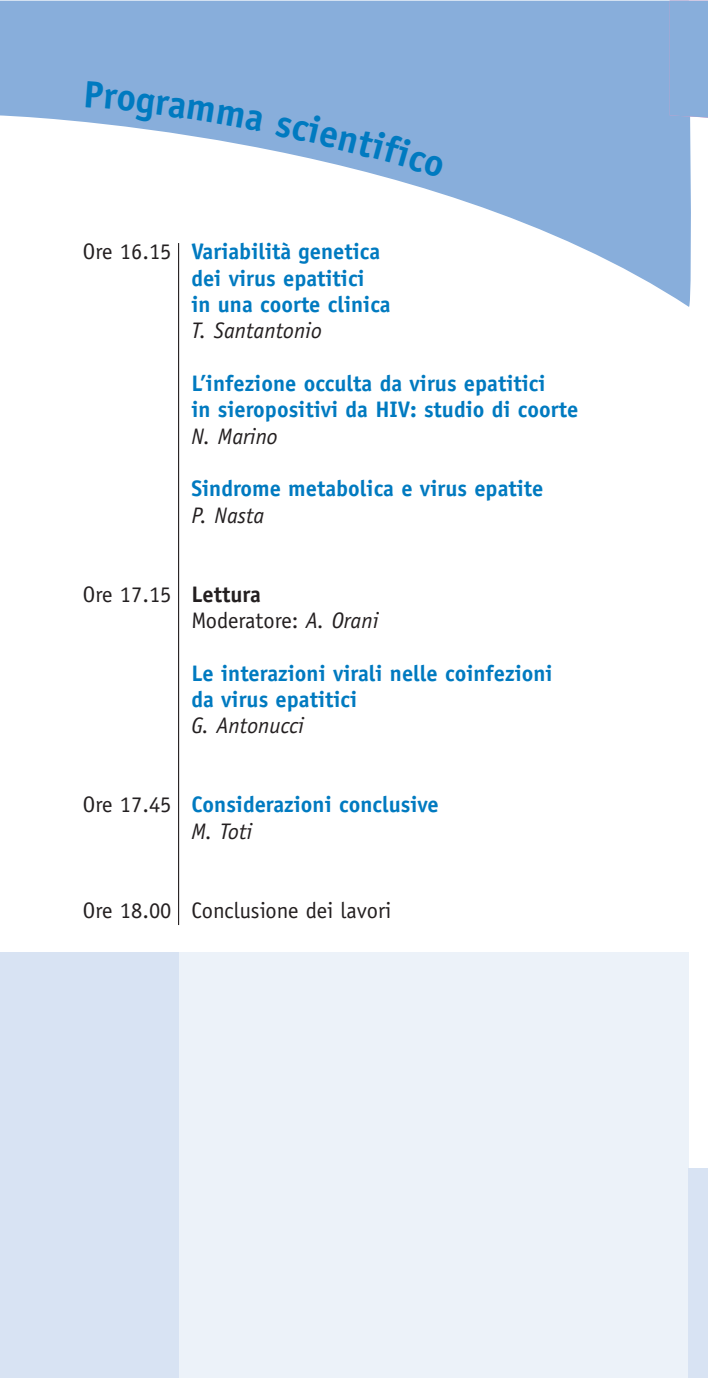
<style>
.page{position:relative;width:708px;height:1378px;background:#fff}
.page>*{position:absolute;margin:0;border:0;box-sizing:border-box;transform-origin:0 0}
.t1{font:700 22.5px/26.3px "Officina Sans";color:#007ac0}
.t2{font:22.5px/26.3px "Officina Sans";color:#231f20}
.t3{font:italic 22.5px "Officina Sans";color:#231f20}
.s1{font-weight:400;color:#231f20}
.s2{font-weight:700}
.s3{font-style:italic}
.s4{font-weight:400;font-style:italic;color:#231f20}
</style>
<div class="page">
<div style="left:179px;top:952px;width:510px;height:426px;background:#ecf2f9"></div>
<div style="left:0;top:952px;width:179px;height:426px;background:#d8e3f3"></div>
<svg style="left:0;top:1px;width:670px;height:309px;fill:#88aedb"></svg>
<hr style="left:178px;top:243px;width:1px;height:682px;background:#231f20">
<svg style="left:670px;top:1px;width:38px;height:306px"></svg>
<div style="left:689px;top:1168px;width:19px;height:210px;background:#d8e3f3"></div>
<div style="left:86px;top:81px;width:178px;height:51px;background:#88aedb"></div>
<svg style="left:275px;top:115px;width:170px;height:63px;background:#9abae0"></svg>
<p class="t1" style="left:191px;top:240px;width:201px;text-indent:-108px"><span class="s1">Ore 16.15</span> Variabilità genetica dei virus epatitici<br>in una coorte clinica</p>
<p class="t3" style="left:191px;top:322px;width:132px">T. Santantonio</p>
<p class="t1" style="left:191px;top:372px;width:388px">L’infezione occulta da virus epatitici<br>in sieropositivi da HIV: studio di coorte</p>
<p class="t3" style="left:191px;top:427px;width:88px">N. Marino</p>
<p class="t1" style="left:191px;top:477px;width:354px">Sindrome metabolica e virus epatite</p>
<p class="t3" style="left:191px;top:506px;width:75px">P. Nasta</p>
<p class="t2" style="left:191px;top:583px;width:189px;text-indent:-108px">Ore 17.15 <span class="s2">Lettura<br></span>Moderatore: <span class="s3">A. Orani</span></p>
<p class="t1" style="left:191px;top:662px;width:363px">Le interazioni virali nelle coinfezioni da virus epatitici</p>
<p class="t3" style="left:191px;top:717px;width:114px">G. Antonucci</p>
<p class="t1" style="left:191px;top:793px;width:249px;text-indent:-108px"><span class="s1">Ore 17.45</span> Considerazioni conclusive<br><span class="s4">M. Toti</span></p>
<p class="t2" style="left:83px;top:898px;width:310px">Ore 18.00 Conclusione dei lavori</p>
</div>
